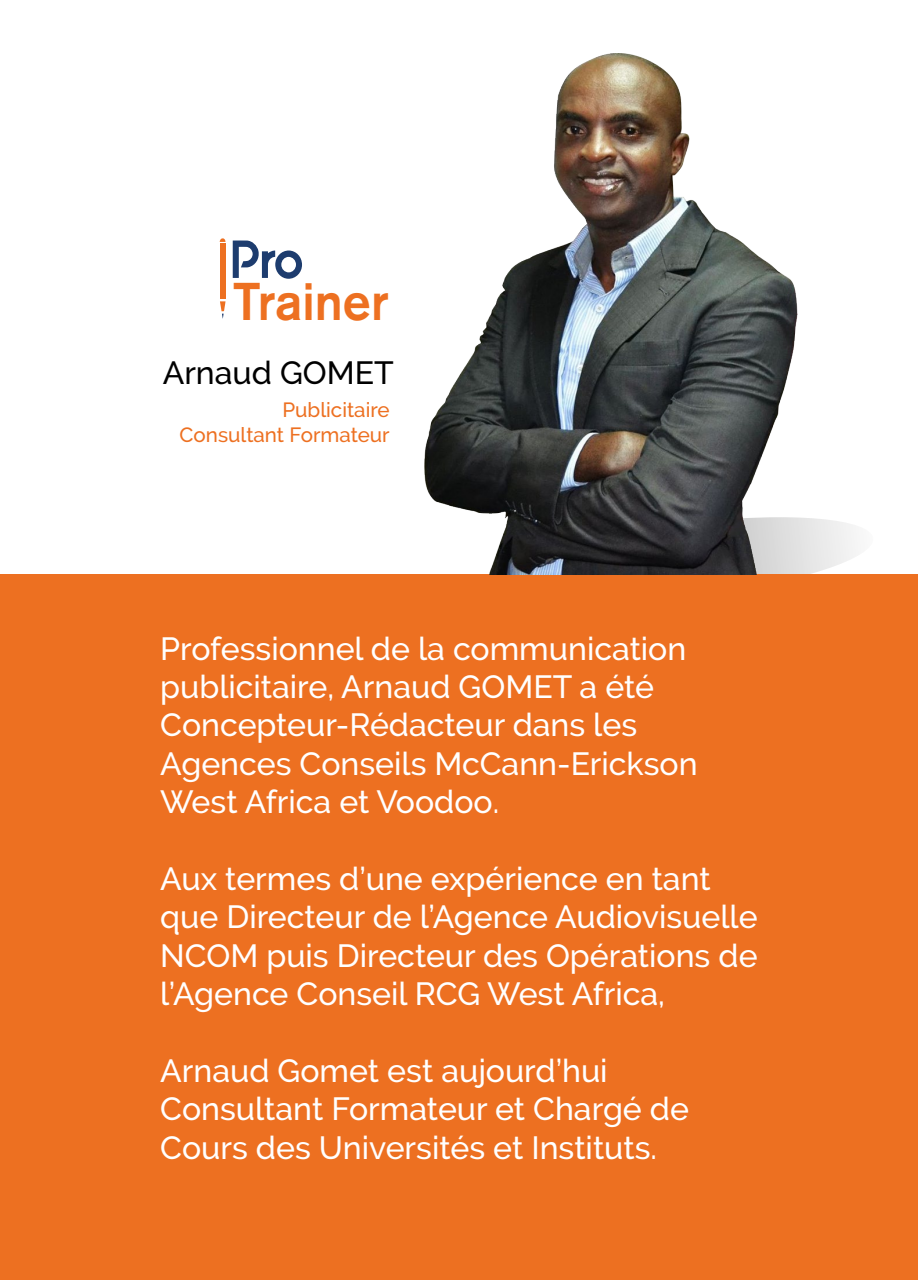
<style>
.page{position:relative;width:918px;height:1280px;background:#fff}
.page>*{position:absolute;margin:0;border:0;box-sizing:border-box;transform-origin:0 0}
.t1{font:500 52.6px "Akzidenz Grotesk BQ";color:#ed7021;scale:.95 1}
.t2{font:500 32px/38.4px "Raleway";color:#fff}
.t3{font:500 32px "Raleway";color:#000}
.t4{font:500 20.6px/24.6px "Raleway";color:#ed7021;text-align:right}
</style>
<div class="page">
<svg style="left:797px;top:517px;width:76px;height:58px"></svg>
<div style="left:0;top:575px;width:918px;height:705px;background:#ed7021"></div>
<img style="left:425px;top:53px;width:372px;height:522px">
<svg style="left:233px;top:240px;width:69px;height:39px"></svg>
<div style="left:220px;top:243px;width:6px;height:56px;background:#ed7021"></div>
<svg style="left:220px;top:238px;width:5px;height:4px"></svg>
<svg style="left:220px;top:301px;width:6px;height:18px"></svg>
<h1 class="t1" style="left:233px;top:269px;width:166px">Trainer</h1>
<p class="t3" style="left:163px;top:355px;width:233px">Arnaud GOMET</p>
<p class="t4" style="left:180px;top:398px;width:212px">Publicitaire<br>Consultant Formateur</p>
<p class="t2" style="left:160px;top:629px;width:539px">Professionnel de la communication publicitaire, Arnaud GOMET a été<br>Concepteur-Rédacteur dans les<br>Agences Conseils McCann-Erickson<br>West Africa et Voodoo.</p>
<p class="t2" style="left:160px;top:859px;width:599px">Aux termes d’une expérience en tant que Directeur de l’Agence Audiovisuelle NCOM puis Directeur des Opérations de l’Agence Conseil RCG West Africa,</p>
<p class="t2" style="left:160px;top:1051px;width:530px">Arnaud Gomet est aujourd’hui<br>Consultant Formateur et Chargé de<br>Cours des Universités et Instituts.</p>
</div>
